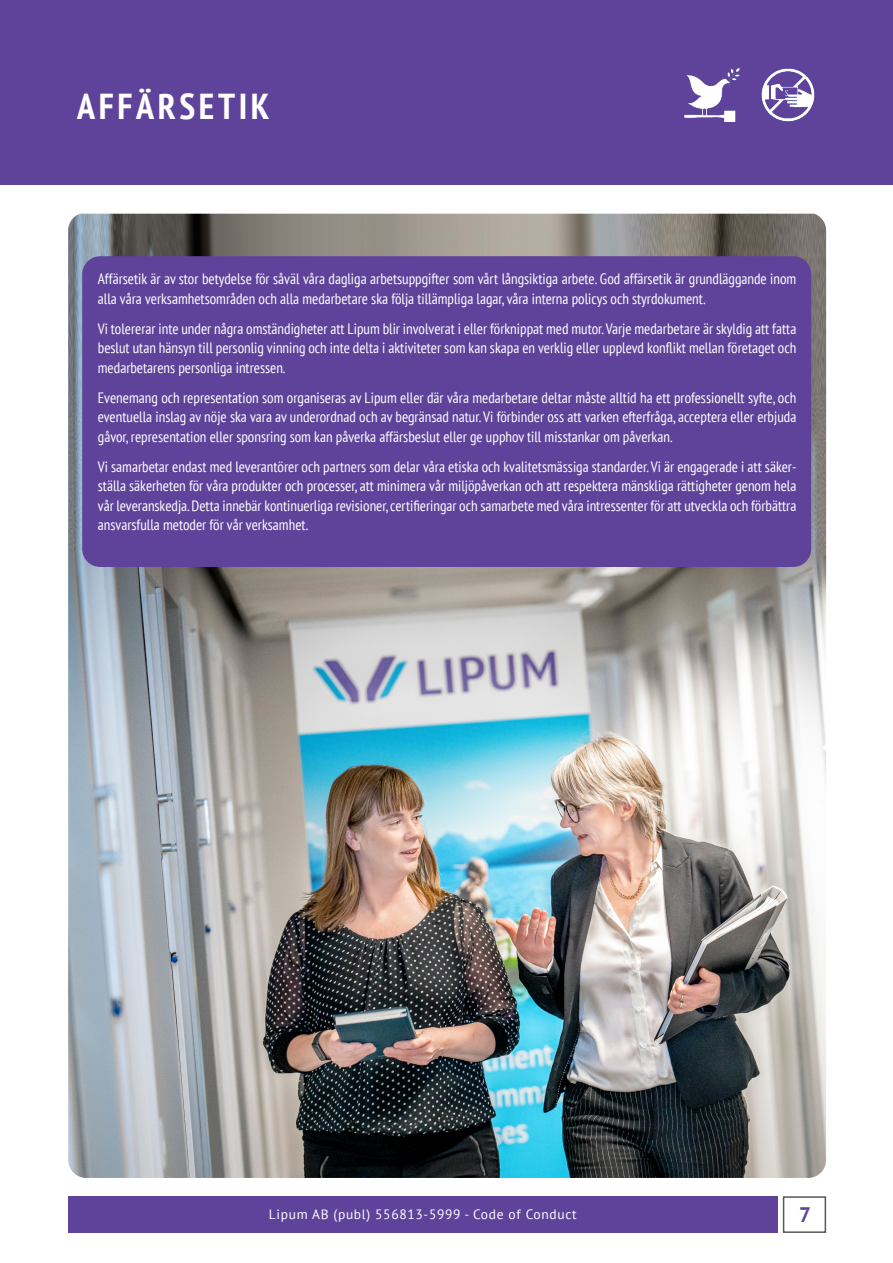
<style>
.page{position:relative;width:893px;height:1263px;background:#fff}
.page>*{position:absolute;margin:0;border:0;box-sizing:border-box;transform-origin:0 0}
.t1{font:700 condensed 36px "PT Sans";letter-spacing:.1em;color:#fff}
.t2{font:700 21px "PT Sans";color:#5f439b}
.t3{font:condensed 15px/19.5px "PT Sans";color:#fff;text-align:justify}
.t4{font:13.5px "PT Sans";letter-spacing:.05em;color:#fff}
</style>
<div class="page">
<div style="left:68px;top:1196px;width:709px;height:37px;background:#5f439b"></div>
<div style="left:783px;top:1196px;width:43px;height:37px;border:2px solid #57585a"></div>
<img style="left:68px;top:214px;width:758px;height:964px">
<div style="left:0;top:0;width:893px;height:185px;background:#5f439b"></div>
<img style="left:684px;top:68px;width:55px;height:54px">
<img style="left:761px;top:68px;width:54px;height:54px">
<div style="left:82px;top:256px;width:729px;height:311px;background:#5f439b;border-radius:18px"></div>
<p class="t1" style="left:77px;top:83px;width:194px">AFFÄRSETIK</p>
<p class="t3" style="left:98px;top:269px;width:700px">Affärsetik är av stor betydelse för såväl våra dagliga arbetsuppgifter som vårt långsiktiga arbete. God affärsetik är grundläggande inom alla våra verksamhetsområden och alla medarbetare ska följa tillämpliga lagar, våra interna policys och styrdokument.</p>
<p class="t3" style="left:98px;top:318px;width:700px">Vi tolererar inte under några omständigheter att Lipum blir involverat i eller förknippat med mutor. Varje medarbetare är skyldig att fatta beslut utan hänsyn till personlig vinning och inte delta i aktiviteter som kan skapa en verklig eller upplevd konflikt mellan företaget och medarbetarens personliga intressen.</p>
<p class="t3" style="left:98px;top:387px;width:700px">Evenemang och representation som organiseras av Lipum eller där våra medarbetare deltar måste alltid ha ett professionellt syfte, och eventuella inslag av nöje ska vara av underordnad och av begränsad natur. Vi förbinder oss att varken efterfråga, acceptera eller erbjuda gåvor, representation eller sponsring som kan påverka affärsbeslut eller ge upphov till misstankar om påverkan.</p>
<p class="t3" style="left:98px;top:456px;width:700px">Vi samarbetar endast med leverantörer och partners som delar våra etiska och kvalitetsmässiga standarder. Vi är engagerade i att säker&shy;ställa säkerheten för våra produkter och processer, att minimera vår miljöpåverkan och att respektera mänskliga rättigheter genom hela vår leveranskedja. Detta innebär kontinuerliga revisioner, certifieringar och samarbete med våra intressenter för att utveckla och förbättra ansvarsfulla metoder för vår verksamhet.</p>
<p class="t4" style="left:269px;top:1205px;width:309px">Lipum AB (publ) 556813-5999 - Code of Conduct</p>
<h2 class="t2" style="left:799px;top:1201px;width:13px">7</h2>
</div>
